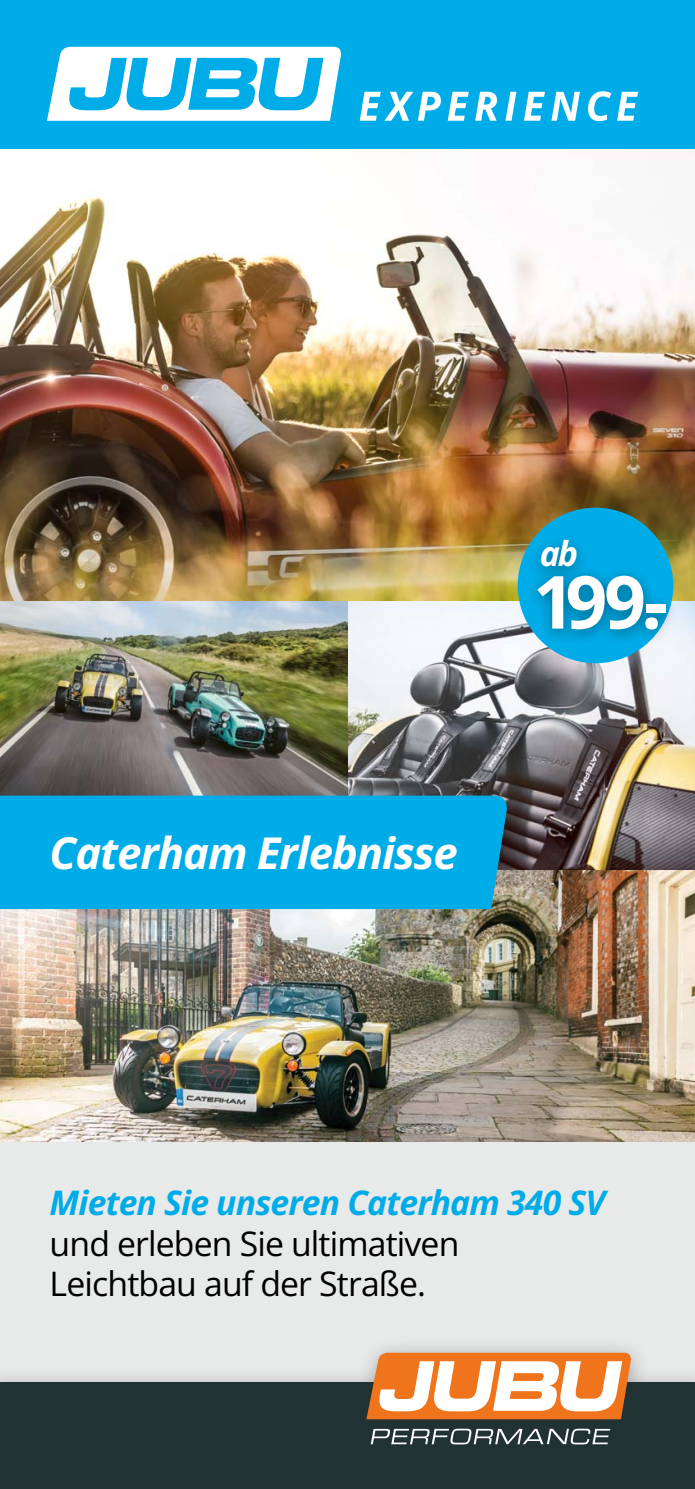
<style>
.page{position:relative;width:695px;height:1489px;background:#fff}
.page>*{position:absolute;margin:0;border:0;box-sizing:border-box;transform-origin:0 0}
.t1{font:700 73.25px "Open Sans";color:#fff}
.t2{font:italic 700 43.75px "Open Sans";letter-spacing:-.025em;color:#fff}
.t3{font:italic 700 34px "Open Sans";color:#fff}
.t4{font:33.75px/40.5px "Open Sans";letter-spacing:-.025em;color:#000}
.t5{font:italic 700 33.75px "Open Sans";letter-spacing:-.025em;color:#00ace8}
</style>
<div class="page">
<img style="left:0;top:148px;width:694px;height:453px">
<img style="left:347px;top:601px;width:347px;height:269px">
<img style="left:0;top:601px;width:347px;height:194px">
<img style="left:0;top:870px;width:694px;height:271px">
<div style="left:0;top:0;width:694px;height:148px;background:#00ace8"></div>
<div style="left:0;top:1141px;width:694px;height:269px;background:#e8e9e9"></div>
<div style="left:0;top:795px;width:509px;height:114px;background:#00ace8"></div>
<div style="left:517px;top:507px;width:156px;height:156px;background:#00ace8;border-radius:50%"></div>
<svg style="left:47px;top:47px;width:294px;height:74px"></svg>
<svg style="left:359px;top:92px;width:82px;height:29px"></svg>
<svg style="left:447px;top:92px;width:21px;height:29px"></svg>
<svg style="left:475px;top:92px;width:22px;height:29px"></svg>
<svg style="left:505px;top:92px;width:11px;height:29px"></svg>
<svg style="left:524px;top:92px;width:21px;height:29px"></svg>
<svg style="left:551px;top:92px;width:29px;height:29px"></svg>
<svg style="left:588px;top:91px;width:23px;height:30px"></svg>
<svg style="left:617px;top:92px;width:21px;height:29px"></svg>
<div style="left:0;top:1336px;width:694px;height:152px;background:#000;opacity:.3"></div>
<div style="left:0;top:1382px;width:694px;height:106px;background:#213233"></div>
<svg style="left:366px;top:1352px;width:266px;height:67px;background:#efac7b"></svg>
<svg style="left:370px;top:1428px;width:240px;height:16px"></svg>
<div style="left:525px;top:531px;width:155px;height:115px;background:#000;opacity:.4"></div>
<p class="t3" style="left:539px;top:530px;width:40px">ab</p>
<h1 class="t1" style="left:533px;top:550px;width:136px">199.-</h1>
<p class="t2" style="left:50px;top:823px;width:409px">Caterham Erlebnisse</p>
<p class="t5" style="left:50px;top:1179px;width:557px">Mieten Sie unseren Caterham 340 SV</p>
<p class="t4" style="left:50px;top:1222px;width:411px">und erleben Sie ultimativen<br>Leichtbau auf der Straße.</p>
</div>
